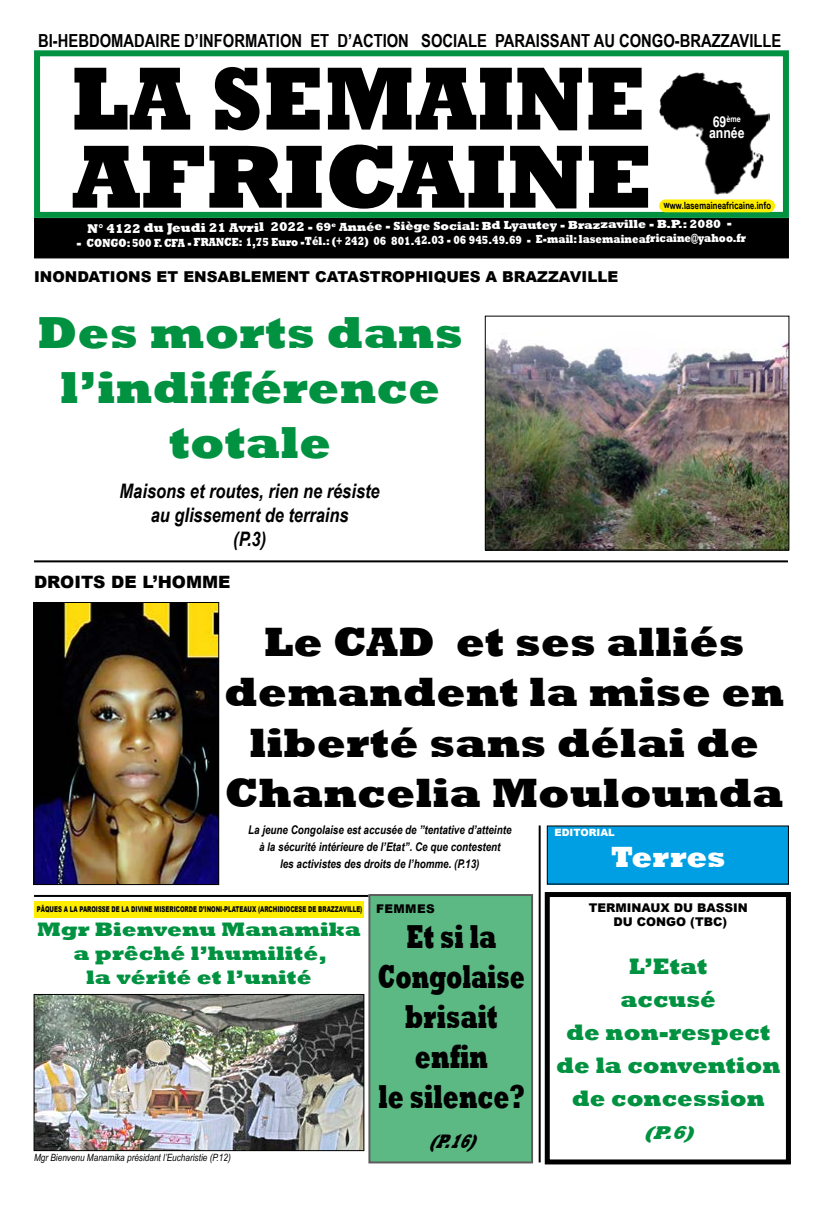
<style>
.page{position:relative;width:823px;height:1205px;background:#fff}
.page>*{position:absolute;margin:0;border:0;box-sizing:border-box;transform-origin:0 0}
.t1{font:800 91px/78.1px "Rockwell";color:#000;scale:.9 1}
.t2{font:800 46px/55.2px "Rockwell";color:#009240;text-align:center}
.t3{font:800 42px/50.4px "Rockwell";color:#000;text-align:center}
.t4{font:800 34px/40px "Rockwell";color:#000;text-align:center;scale:.68 1}
.t5{font:800 30px "Rockwell";color:#fff}
.t6{font:800 23px/33px "Rockwell";color:#009240;text-align:center}
.t7{font:italic 700 20px/24px "Arial Narrow";color:#000;text-align:center}
.t8{font:800 20px/24px "Rockwell";color:#009240;text-align:center;scale:1.07 1}
.t9{font:italic 800 20px "Rockwell";color:#000;scale:.68 1}
.t10{font:italic 800 19px "Rockwell";color:#009240}
.t11{font:700 18px "Arial Narrow";color:#000}
.t12{font:900 17px "Arial";color:#000}
.t13{font:900 15px "Arial";color:#000}
.t14{font:700 15px "Arial Narrow";color:#fff}
.t15{font:800 12px "Rockwell";letter-spacing:-.015em;color:#fff;scale:.96 1}
.t16{font:italic 700 12px/17px "Arial Narrow";color:#000;text-align:center}
.t17{font:900 12px/14.4px "Arial";color:#000;text-align:center}
.t18{font:italic 10px "Arial Narrow";color:#000}
.t19{font:700 10px "Arial Narrow";color:#000;scale:.96 1}
.t20{font:900 10px "Arial";color:#fff}
.t21{font:700 8.7px "Arial Narrow";color:#fff}
.t22{font:900 8px "Arial";color:#000;scale:.68 1}
.s1{font-size:13px}
.s2{font-size:15px}
</style>
<div class="page">
<div style="left:34px;top:901px;width:329px;height:16px;background:#ffed00"></div>
<div style="left:34px;top:218px;width:754px;height:40px;background:#000"></div>
<div style="left:34px;top:50px;width:754px;height:168px;background:#fff;border:6px solid #009240"></div>
<img style="left:657px;top:72px;width:111px;height:123px">
<div style="left:658px;top:199px;width:116px;height:13px;background:#ffed00;border-radius:6px"></div>
<div style="left:547px;top:826px;width:241px;height:58px;background:#009fe3"></div>
<img style="left:486px;top:339px;width:301px;height:209px">
<div style="left:484px;top:316px;width:305px;height:234px;border:1px solid #000"></div>
<hr style="left:34px;top:560px;width:753px;height:2px;background:#000">
<img style="left:35px;top:604px;width:182px;height:279px">
<div style="left:33px;top:602px;width:186px;height:283px;border:1px solid #000"></div>
<hr style="left:34px;top:895px;width:334px;height:2px;background:#000">
<hr style="left:538px;top:825px;width:2px;height:337px;background:#000">
<div style="left:369px;top:895px;width:162px;height:267px;background:linear-gradient(to right,#5cb984,#5cb984)"></div>
<img style="left:36px;top:996px;width:326px;height:153px">
<div style="left:34px;top:994px;width:330px;height:157px;border:1px solid #000"></div>
<div style="left:544px;top:892px;width:246px;height:272px;border:5px solid #000"></div>
<h3 class="t11" style="left:38px;top:27px;width:744px">BI-HEBDOMADAIRE D’INFORMATION ET D’ACTION SOCIALE PARAISSANT AU CONGO-BRAZZAVILLE</h3>
<h1 class="t1" style="left:71px;top:61px;width:647px">LA SEMAINE<br>AFRICAINE</h1>
<p class="t15" style="left:88px;top:218px;width:672px"><span class="s1">N° 4122 du Jeudi 21 Avril 2022</span> - 69<sup>e</sup> Année - Siège Social: Bd Lyautey - Brazzaville - B.P.: 2080 -</p>
<p class="t15" style="left:77px;top:233px;width:698px">- CONGO: 500 F. CFA - FRANCE: 1,75 Euro -Tél.: (+ 242) 06 801.42.03 - 06 945.49.69 - E-mail: lasemaineafricaine@yahoo.fr</p>
<p class="t21" style="left:712px;top:112px;width:30px"><span class="s2">69</span>ème</p>
<p class="t14" style="left:708px;top:121px;width:37px">année</p>
<p class="t19" style="left:663px;top:198px;width:114px">www.lasemaineafricaine.info</p>
<p class="t13" style="left:34px;top:266px;width:585px">INONDATIONS ET ENSABLEMENT CATASTROPHIQUES A BRAZZAVILLE</p>
<h2 class="t2" style="left:37px;top:306px;width:427px">Des morts dans l’indifférence totale</h2>
<h3 class="t7" style="left:120px;top:478px;width:261px">Maisons et routes, rien ne résiste au glissement de terrains<br>(P.3)</h3>
<h3 class="t12" style="left:34px;top:569px;width:198px">DROITS DE L’HOMME</h3>
<h3 class="t3" style="left:224px;top:617px;width:561px">Le CAD et ses alliés demandent la mise en liberté sans délai de<br>Chancelia Moulounda</h3>
<p class="t16" style="left:248px;top:821px;width:265px">La jeune Congolaise est accusée de ”tentative d’atteinte à la sécurité intérieure de l’Etat’’. Ce que contestent<br>les activistes des droits de l’homme. (P.13)</p>
<p class="t20" style="left:554px;top:825px;width:62px">EDITORIAL</p>
<h3 class="t5" style="left:610px;top:840px;width:116px">Terres</h3>
<p class="t22" style="left:37px;top:903px;width:480px">PÂQUES A LA PAROISSE DE LA DIVINE MISERICORDE D’INONI-PLATEAUX (ARCHIDIOCESE DE BRAZZAVILLE)</p>
<h3 class="t8" style="left:37px;top:918px;width:304px">Mgr Bienvenu Manamika a prêché l’humilité,<br>la vérité et l’unité</h3>
<p class="t18" style="left:34px;top:1150px;width:198px">Mgr Bienvenu Manamika présidant l’Eucharistie (P.12)</p>
<p class="t17" style="left:376px;top:901px;width:60px">FEMMES</p>
<h3 class="t4" style="left:378px;top:916px;width:218px">Et si la<br>Congolaise brisait enfin<br>le silence?</h3>
<h3 class="t9" style="left:428px;top:1129px;width:84px">(P.16)</h3>
<p class="t17" style="left:588px;top:900px;width:160px">TERMINAUX DU BASSIN<br>DU CONGO (TBC)</p>
<h3 class="t6" style="left:556px;top:949px;width:226px">L’Etat<br>accusé<br>de non-respect de la convention de concession</h3>
<h3 class="t10" style="left:643px;top:1121px;width:59px">(P.6)</h3>
</div>
